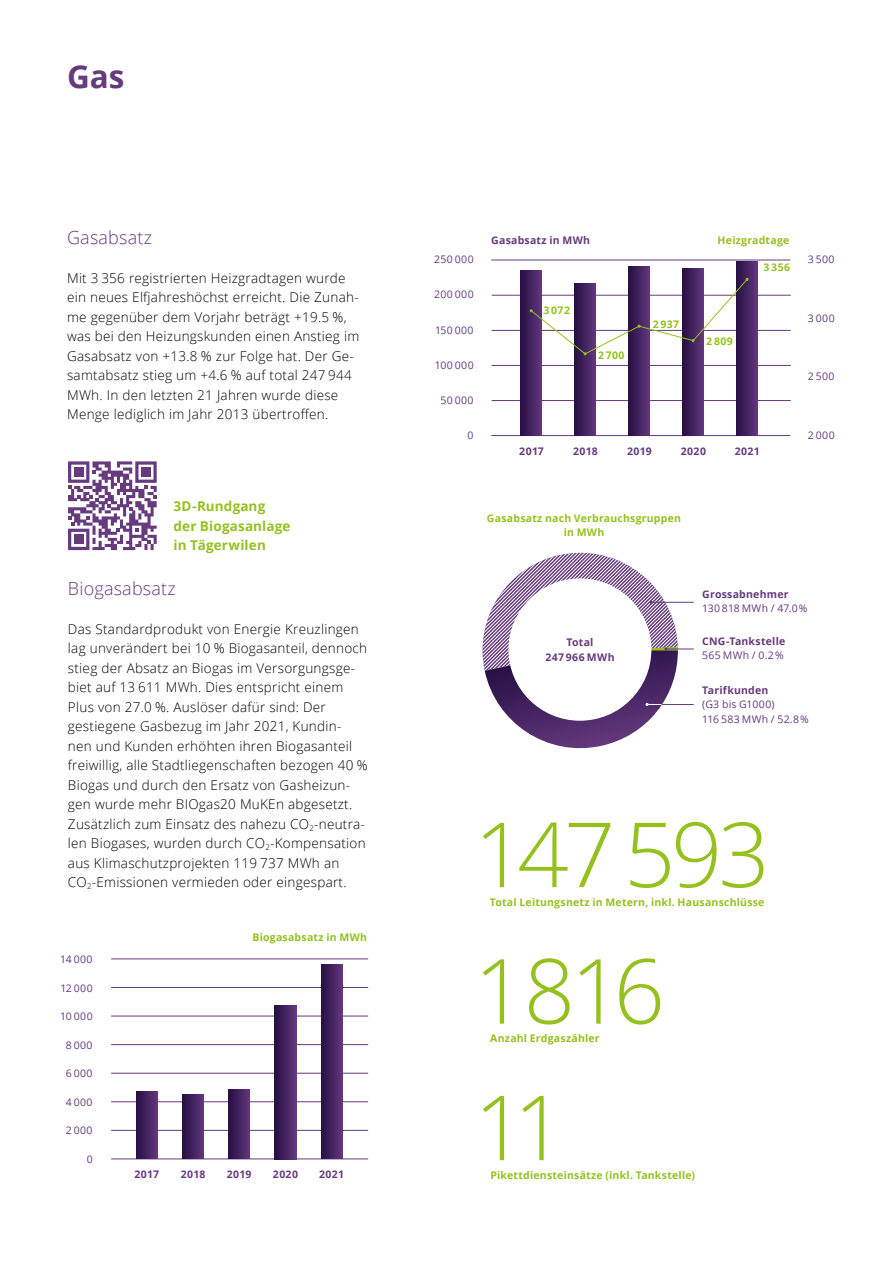
<style>
.page{position:relative;width:893px;height:1263px;background:#fff}
.page>*{position:absolute;margin:0;border:0;box-sizing:border-box;transform-origin:0 0}
.t1{font:300 90px "Open Sans";letter-spacing:-.05em;color:#95c11f}
.t2{font:700 31.5px "Open Sans";color:#673a7e}
.t3{font:300 18px "Open Sans";letter-spacing:.01em;color:#673a7e}
.t4{font:300 13.5px/19.5px "Open Sans";letter-spacing:.02em;color:#000}
.t5{font:700 13.5px/19.5px "Open Sans";letter-spacing:.01em;color:#95c11f}
.t6{font:700 10.5px/14.2px "Open Sans";letter-spacing:.02em;color:#95c11f;text-align:center}
.t7{font:10.5px/14.2px "Open Sans";letter-spacing:.035em;color:#673a7e}
.t8{font:700 10.5px/14.2px "Open Sans";letter-spacing:.025em;color:#673a7e;text-align:center}
.t9{font:10.5px "Open Sans";letter-spacing:.005em;color:#673a7e}
</style>
<div class="page">
<hr style="left:111px;top:1044px;width:257px;height:1px;background:#673a7e">
<hr style="left:111px;top:959px;width:257px;height:1px;background:#673a7e">
<hr style="left:111px;top:1101px;width:257px;height:1px;background:#673a7e">
<hr style="left:111px;top:1073px;width:257px;height:1px;background:#673a7e">
<hr style="left:111px;top:1130px;width:257px;height:1px;background:#673a7e">
<hr style="left:111px;top:1159px;width:257px;height:1px;background:#673a7e">
<hr style="left:492px;top:400px;width:299px;height:1px;background:#673a7e">
<hr style="left:492px;top:365px;width:299px;height:1px;background:#673a7e">
<hr style="left:492px;top:295px;width:299px;height:1px;background:#673a7e">
<hr style="left:492px;top:330px;width:299px;height:1px;background:#673a7e">
<hr style="left:491px;top:435px;width:299px;height:1px;background:#673a7e">
<hr style="left:491px;top:260px;width:299px;height:1px;background:#673a7e">
<div style="left:682px;top:269px;width:22px;height:166px;background:linear-gradient(to right,#240e42,#603679)"></div>
<div style="left:628px;top:267px;width:22px;height:168px;background:linear-gradient(to right,#240e43,#5f3678)"></div>
<div style="left:574px;top:283px;width:22px;height:152px;background:linear-gradient(to right,#240e43,#5f3678)"></div>
<div style="left:520px;top:270px;width:22px;height:165px;background:linear-gradient(to right,#240e43,#5f3678)"></div>
<div style="left:736px;top:262px;width:22px;height:174px;background:linear-gradient(to right,#240f43,#5f3679)"></div>
<svg style="left:482px;top:552px;width:212px;height:197px"></svg>
<svg style="left:229px;top:1089px;width:21px;height:70px"></svg>
<div style="left:182px;top:1095px;width:22px;height:64px;background:linear-gradient(to right,#240e42,#603679)"></div>
<svg style="left:136px;top:1091px;width:21px;height:68px"></svg>
<svg style="left:530px;top:278px;width:219px;height:77px"></svg>
<hr style="left:111px;top:987px;width:257px;height:1px;background:#673a7e">
<hr style="left:111px;top:1016px;width:257px;height:1px;background:#673a7e">
<svg style="left:275px;top:1006px;width:21px;height:153px;background:#43235f"></svg>
<svg style="left:321px;top:964px;width:21px;height:195px;background:#43225e"></svg>
<svg style="left:68px;top:461px;width:89px;height:89px"></svg>
<div style="left:74px;top:467px;width:9px;height:10px;background:#673a7e"></div>
<div style="left:141px;top:467px;width:10px;height:10px;background:#673a7e"></div>
<div style="left:74px;top:535px;width:9px;height:9px;background:#673a7e"></div>
<h2 class="t2" style="left:67px;top:54px;width:59px">Gas</h2>
<h3 class="t3" style="left:67px;top:225px;width:86px">Gasabsatz</h3>
<p class="t4" style="left:67px;top:268px;width:294px">Mit 3 356 registrierten Heizgradtagen wurde ein neues Elfjahreshöchst erreicht. Die Zunah&shy;me gegenüber dem Vorjahr beträgt +19.5 %, was bei den Heizungskunden einen Anstieg im Gasabsatz von +13.8 % zur Folge hat. Der Ge&shy;samtabsatz stieg um +4.6 % auf total 247 944<br>MWh. In den letzten 21 Jahren wurde diese Menge lediglich im Jahr 2013 übertroffen.</p>
<p class="t5" style="left:173px;top:496px;width:118px">3D-Rundgang der Biogasanlage in Tägerwilen</p>
<h3 class="t3" style="left:68px;top:576px;width:109px">Biogasabsatz</h3>
<p class="t4" style="left:68px;top:619px;width:301px">Das Standardprodukt von Energie Kreuzlingen lag unverändert bei 10 % Biogasanteil, dennoch stieg der Absatz an Biogas im Versorgungsge&shy;biet auf 13 611 MWh. Dies entspricht einem Plus von 27.0 %. Auslöser dafür sind: Der gestiegene Gasbezug im Jahr 2021, Kundin&shy;nen und Kunden erhöhten ihren Biogasanteil freiwillig, alle Stadtliegenschaften bezogen 40 % Biogas und durch den Ersatz von Gasheizun&shy;gen wurde mehr BIOgas20 MuKEn abgesetzt.<br>Zusätzlich zum Einsatz des nahezu CO<sub>2</sub>-neutra&shy;len Biogases, wurden durch CO<sub>2</sub>-Kompensation aus Klimaschutzprojekten 119 737 MWh an CO<sub>2</sub>-Emissionen vermieden oder eingespart.</p>
<p class="t7" style="left:60px;top:952px;width:34px">14 000</p>
<p class="t7" style="left:60px;top:980px;width:34px">12 000</p>
<p class="t7" style="left:60px;top:1009px;width:34px">10 000</p>
<p class="t7" style="left:66px;top:1037px;width:28px">8 000</p>
<p class="t7" style="left:66px;top:1066px;width:28px">6 000</p>
<p class="t7" style="left:66px;top:1094px;width:28px">4 000</p>
<p class="t7" style="left:66px;top:1123px;width:28px">2 000</p>
<p class="t7" style="left:87px;top:1151px;width:8px">0</p>
<p class="t6" style="left:252px;top:930px;width:116px">Biogasabsatz in MWh</p>
<p class="t8" style="left:135px;top:1167px;width:26px">2017</p>
<p class="t8" style="left:181px;top:1167px;width:26px">2018</p>
<p class="t8" style="left:227px;top:1167px;width:26px">2019</p>
<p class="t8" style="left:273px;top:1167px;width:27px">2020</p>
<p class="t8" style="left:319px;top:1167px;width:26px">2021</p>
<p class="t8" style="left:491px;top:232px;width:100px">Gasabsatz in MWh</p>
<p class="t6" style="left:718px;top:232px;width:73px">Heizgradtage</p>
<p class="t7" style="left:434px;top:252px;width:41px">250 000</p>
<p class="t7" style="left:808px;top:252px;width:28px">3 500</p>
<p class="t6" style="left:764px;top:259px;width:28px">3 356</p>
<p class="t7" style="left:434px;top:287px;width:41px">200 000</p>
<p class="t7" style="left:435px;top:322px;width:40px">150 000</p>
<p class="t7" style="left:435px;top:358px;width:40px">100 000</p>
<p class="t7" style="left:441px;top:393px;width:35px">50 000</p>
<p class="t6" style="left:543px;top:303px;width:28px">3 072</p>
<p class="t6" style="left:598px;top:348px;width:28px">2 700</p>
<p class="t6" style="left:653px;top:317px;width:28px">2 937</p>
<p class="t6" style="left:706px;top:333px;width:28px">2 809</p>
<p class="t7" style="left:808px;top:310px;width:28px">3 000</p>
<p class="t7" style="left:808px;top:369px;width:28px">2 500</p>
<p class="t7" style="left:468px;top:428px;width:8px">0</p>
<p class="t7" style="left:808px;top:428px;width:28px">2 000</p>
<p class="t8" style="left:519px;top:444px;width:26px">2017</p>
<p class="t8" style="left:573px;top:444px;width:26px">2018</p>
<p class="t8" style="left:627px;top:444px;width:26px">2019</p>
<p class="t8" style="left:681px;top:444px;width:27px">2020</p>
<p class="t8" style="left:735px;top:444px;width:26px">2021</p>
<p class="t6" style="left:487px;top:510px;width:196px">Gasabsatz nach Verbrauchsgruppen in MWh</p>
<p class="t8" style="left:545px;top:635px;width:71px">Total<br>247 966 MWh</p>
<p class="t8" style="left:702px;top:586px;width:88px">Grossabnehmer</p>
<p class="t9" style="left:702px;top:601px;width:107px">130 818 MWh / 47.0 %</p>
<p class="t8" style="left:702px;top:633px;width:85px">CNG-Tankstelle</p>
<p class="t7" style="left:702px;top:648px;width:83px">565 MWh / 0.2 %</p>
<p class="t8" style="left:702px;top:683px;width:68px">Tarifkunden</p>
<p class="t7" style="left:702px;top:697px;width:108px">(G3 bis G1000)<br>116 583 MWh / 52.8 %</p>
<h1 class="t1" style="left:474px;top:793px;width:297px">147593</h1>
<p class="t6" style="left:490px;top:894px;width:276px">Total Leitungsnetz in Metern, inkl. Hausanschlüsse</p>
<h1 class="t1" style="left:474px;top:929px;width:192px">1 816</h1>
<p class="t6" style="left:490px;top:1031px;width:111px">Anzahl Erdgaszähler</p>
<h1 class="t1" style="left:474px;top:1066px;width:92px">11</h1>
<p class="t6" style="left:490px;top:1167px;width:206px">Pikettdiensteinsätze (inkl. Tankstelle)</p>
</div>
